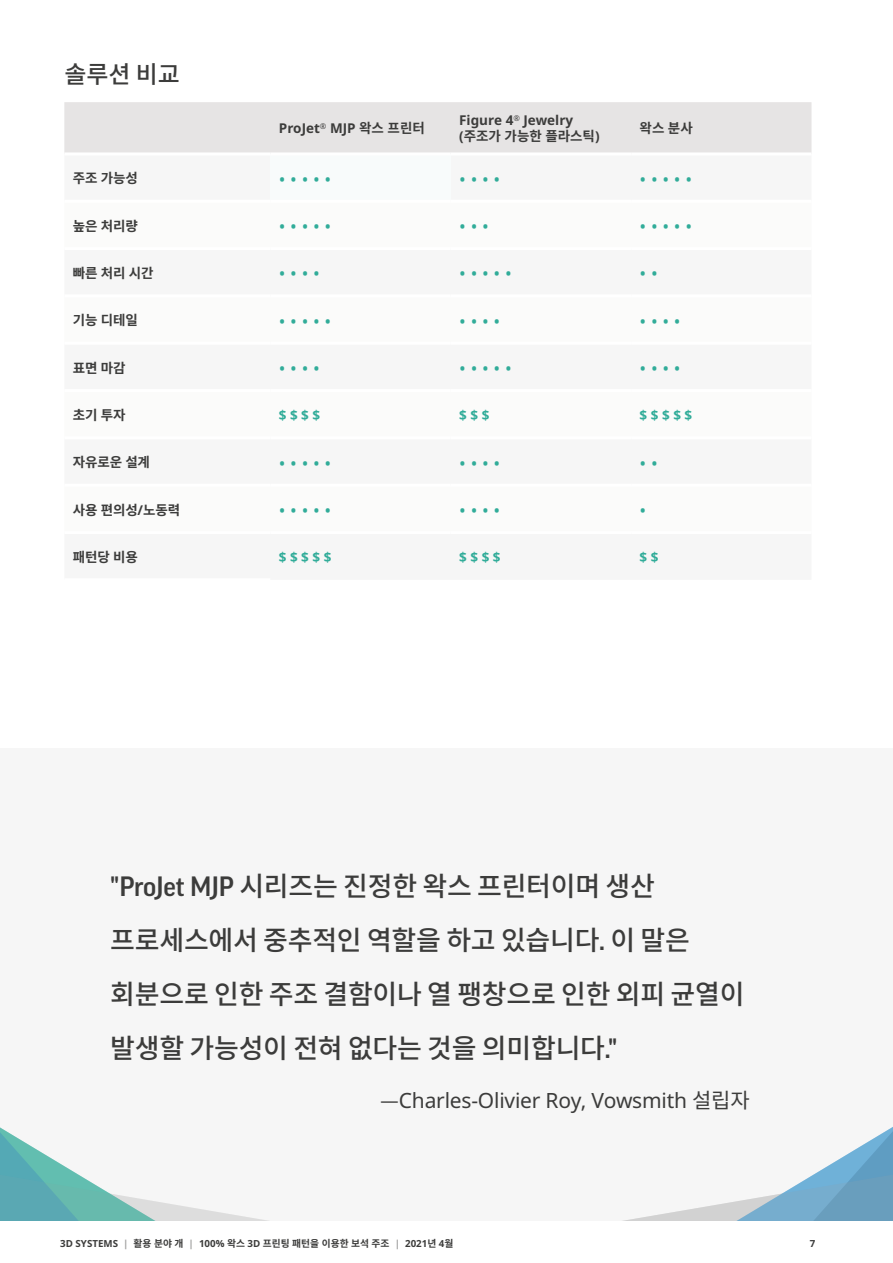
<style>
.page{position:relative;width:893px;height:1263px;background:#fff}
.page>*{position:absolute;margin:0;border:0;box-sizing:border-box;transform-origin:0 0}
.t1{font:500 27px/54px "Noto Sans CJ Kkr";letter-spacing:-.01em;color:#3c3c3b}
.t2{font:500 24px "Noto Sans CJ Kkr";color:#3c3c3b}
.t3{font:21px "Noto Sans";letter-spacing:-.01em;color:#3c3c3b}
.t4{font:18px "Noto Sans";color:#31ac99}
.t5{font:700 13.5px "Noto Sans CJ Kkr";letter-spacing:-.01em;color:#3c3c3b}
.t6{font:700 13.5px "Noto Sans";color:#3c3c3b}
.t7{font:700 13.5px "Noto Sans";color:#31ac99}
.t8{font:700 9.75px "Noto Sans CJ Kkr";color:#3c3c3b}
.t9{font:700 9.75px "Noto Sans";color:#3c3c3b}
.s1{font-family:"Noto Sans CJ Kkr"}
.s2{font-family:"Noto Sans"}
.s3{font-family:"Good Pro"}
.s4{font-family:"Noto Sans";color:#9d9d9c}
</style>
<div class="page">
<div style="left:0;top:748px;width:893px;height:472px;background:#f6f6f6"></div>
<div style="left:64px;top:102px;width:747px;height:50px;background:#e6e4e4"></div>
<div style="left:270px;top:154px;width:181px;height:47px;background:#f8fbfb"></div>
<hr style="left:270px;top:200px;width:181px;height:3px;background:#fff">
<hr style="left:270px;top:152px;width:181px;height:3px;background:#fff">
<svg style="left:629px;top:1127px;width:264px;height:93px"></svg>
<svg style="left:0;top:1127px;width:262px;height:93px"></svg>
<p class="t2" style="left:64px;top:61px;width:117px">솔루션 비교</p>
<p class="t6" style="left:279px;top:119px;width:147px">ProJet<sup>®</sup> MJP <span class="s1">왁스 프린터</span></p>
<p class="t6" style="left:459px;top:111px;width:115px">Figure 4<sup>®</sup> Jewelry</p>
<p class="t5" style="left:459px;top:129px;width:142px"><span class="s2">(</span>주조가 가능한 플라스틱<span class="s2">)</span></p>
<p class="t5" style="left:640px;top:121px;width:55px">왁스 분사</p>
<p class="t5" style="left:73px;top:171px;width:66px">주조 가능성</p>
<p class="t4" style="left:279px;top:167px;width:54px">• • • • •</p>
<p class="t4" style="left:459px;top:167px;width:43px">• • • •</p>
<p class="t4" style="left:640px;top:167px;width:54px">• • • • •</p>
<p class="t5" style="left:73px;top:218px;width:66px">높은 처리량</p>
<p class="t4" style="left:279px;top:214px;width:54px">• • • • •</p>
<p class="t4" style="left:459px;top:214px;width:31px">• • •</p>
<p class="t4" style="left:640px;top:214px;width:54px">• • • • •</p>
<p class="t5" style="left:73px;top:266px;width:82px">빠른 처리 시간</p>
<p class="t4" style="left:279px;top:262px;width:43px">• • • •</p>
<p class="t4" style="left:459px;top:262px;width:54px">• • • • •</p>
<p class="t4" style="left:640px;top:262px;width:20px">• •</p>
<p class="t5" style="left:73px;top:313px;width:66px">기능 디테일</p>
<p class="t4" style="left:279px;top:309px;width:54px">• • • • •</p>
<p class="t4" style="left:459px;top:309px;width:43px">• • • •</p>
<p class="t4" style="left:640px;top:309px;width:43px">• • • •</p>
<p class="t5" style="left:73px;top:360px;width:54px">표면 마감</p>
<p class="t4" style="left:279px;top:356px;width:43px">• • • •</p>
<p class="t4" style="left:459px;top:356px;width:54px">• • • • •</p>
<p class="t4" style="left:640px;top:356px;width:43px">• • • •</p>
<p class="t5" style="left:73px;top:407px;width:54px">초기 투자</p>
<p class="t7" style="left:279px;top:406px;width:43px">$ $ $ $</p>
<p class="t7" style="left:459px;top:406px;width:32px">$ $ $</p>
<p class="t7" style="left:640px;top:406px;width:54px">$ $ $ $ $</p>
<p class="t5" style="left:73px;top:455px;width:79px">자유로운 설계</p>
<p class="t4" style="left:279px;top:451px;width:54px">• • • • •</p>
<p class="t4" style="left:459px;top:451px;width:43px">• • • •</p>
<p class="t4" style="left:640px;top:451px;width:20px">• •</p>
<p class="t5" style="left:73px;top:502px;width:109px">사용 편의성<span class="s2">/</span>노동력</p>
<p class="t4" style="left:279px;top:498px;width:54px">• • • • •</p>
<p class="t4" style="left:459px;top:498px;width:43px">• • • •</p>
<p class="t4" style="left:640px;top:498px;width:8px">•</p>
<p class="t5" style="left:73px;top:549px;width:66px">패턴당 비용</p>
<p class="t7" style="left:279px;top:548px;width:54px">$ $ $ $ $</p>
<p class="t7" style="left:459px;top:548px;width:43px">$ $ $ $</p>
<p class="t7" style="left:640px;top:548px;width:20px">$ $</p>
<p class="t1" style="left:110px;top:860px;width:636px"><span class="s3">"ProJet MJP</span> 시리즈는 진정한 왁스 프린터이며 생산 프로세스에서 중추적인 역할을 하고 있습니다<span class="s3">.</span> 이 말은 회분으로 인한 주조 결함이나 열 팽창으로 인한 외피 균열이 발생할 가능성이 전혀 없다는 것을 의미합니다<span class="s3">."</span></p>
<p class="t3" style="left:380px;top:1085px;width:371px"><span class="s1">—</span>Charles-Olivier Roy, Vowsmith <span class="s1">설립자</span></p>
<p class="t8" style="left:60px;top:1238px;width:395px"><span class="s2">3D SYSTEMS</span> <span class="s4">|</span> 활용 분야 개 <span class="s4">|</span> <span class="s2">100%</span> 왁스 <span class="s2">3D</span> 프린팅 패턴을 이용한 보석 주조 <span class="s4">|</span> <span class="s2">2021</span>년 <span class="s2">4</span>월</p>
<p class="t9" style="left:810px;top:1236px;width:7px">7</p>
</div>
